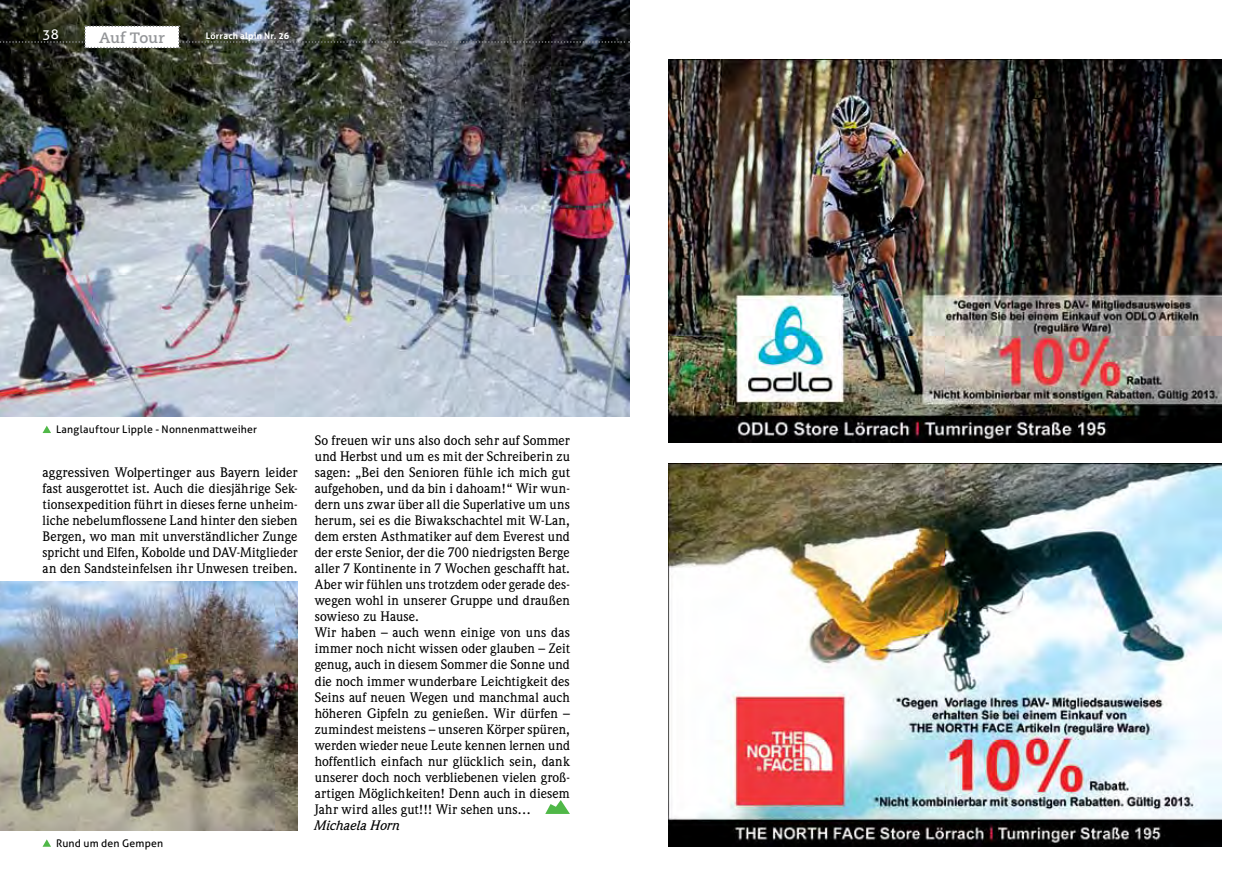
<style>
.page{position:relative;width:1259px;height:893px;background:#fff}
.page>*{position:absolute;margin:0;border:0;box-sizing:border-box;transform-origin:0 0}
.t1{font:700 15px "Caecilia LT Std";letter-spacing:-.015em;color:#939598}
.t2{font:500 13.5px/16px "Weidemann";letter-spacing:.005em;color:#000;text-align:justify}
.t3{font:italic 500 13.5px "Weidemann";letter-spacing:.01em;color:#000}
.t4{font:13.5px "Aller";color:#fff}
.t5{font:10.5px "Aller";letter-spacing:.02em;color:#000}
.t6{font:700 9px "Aller";letter-spacing:.025em;color:#fff}
</style>
<div class="page">
<svg style="left:545px;top:800px;width:25px;height:14px"></svg>
<img style="left:0;top:0;width:629px;height:417px">
<img style="left:669px;top:463px;width:552px;height:383px">
<img style="left:669px;top:60px;width:552px;height:382px">
<img style="left:0;top:26px;width:630px;height:22px">
<svg style="left:43px;top:426px;width:8px;height:7px"></svg>
<img style="left:0;top:582px;width:298px;height:248px">
<svg style="left:43px;top:839px;width:8px;height:8px"></svg>
<p class="t4" style="left:43px;top:26px;width:18px">38</p>
<p class="t1" style="left:99px;top:29px;width:67px">Auf Tour</p>
<p class="t6" style="left:206px;top:30px;width:85px">Lörrach alpin Nr. 26</p>
<p class="t5" style="left:56px;top:423px;width:203px">Langlauftour Lipple - Nonnenmattweiher</p>
<p class="t2" style="left:43px;top:464px;width:257px">aggressiven Wolpertinger aus Bayern leider fast ausgerottet ist. Auch die diesjährige Sek&shy;tionsexpedition führt in dieses ferne unheim&shy;liche nebelumflossene Land hinter den sieben Bergen, wo man mit unverständlicher Zunge spricht und Elfen, Kobolde und DAV-Mitglieder an den Sandsteinfelsen ihr Unwesen treiben.</p>
<p class="t5" style="left:56px;top:837px;width:109px">Rund um den Gempen</p>
<p class="t2" style="left:315px;top:432px;width:257px;text-align:left">So freuen wir uns also doch sehr auf Sommer und Herbst und um es mit der Schreiberin zu sagen: „Bei den Senioren fühle ich mich gut aufgehoben, und da bin i dahoam!“ Wir wun&shy;dern uns zwar über all die Superlative um uns herum, sei es die Biwakschachtel mit W-Lan, dem ersten Asthmatiker auf dem Everest und der erste Senior, der die 700 niedrigsten Berge aller 7 Kontinente in 7 Wochen geschafft hat.<br>Aber wir fühlen uns trotzdem oder gerade des&shy;wegen wohl in unserer Gruppe und draußen sowieso zu Hause.<br>Wir haben – auch wenn einige von uns das immer noch nicht wissen oder glauben – Zeit genug, auch in diesem Sommer die Sonne und die noch immer wunderbare Leichtigkeit des Seins auf neuen Wegen und manchmal auch höheren Gipfeln zu genießen. Wir dürfen – zumindest meistens – unseren Körper spüren, werden wieder neue Leute kennen lernen und hoffentlich einfach nur glücklich sein, dank unserer doch noch verbliebenen vielen groß&shy;artigen Möglichkeiten! Denn auch in diesem Jahr wird alles gut!!! Wir sehen uns…</p>
<p class="t3" style="left:315px;top:817px;width:87px">Michaela Horn</p>
</div>
